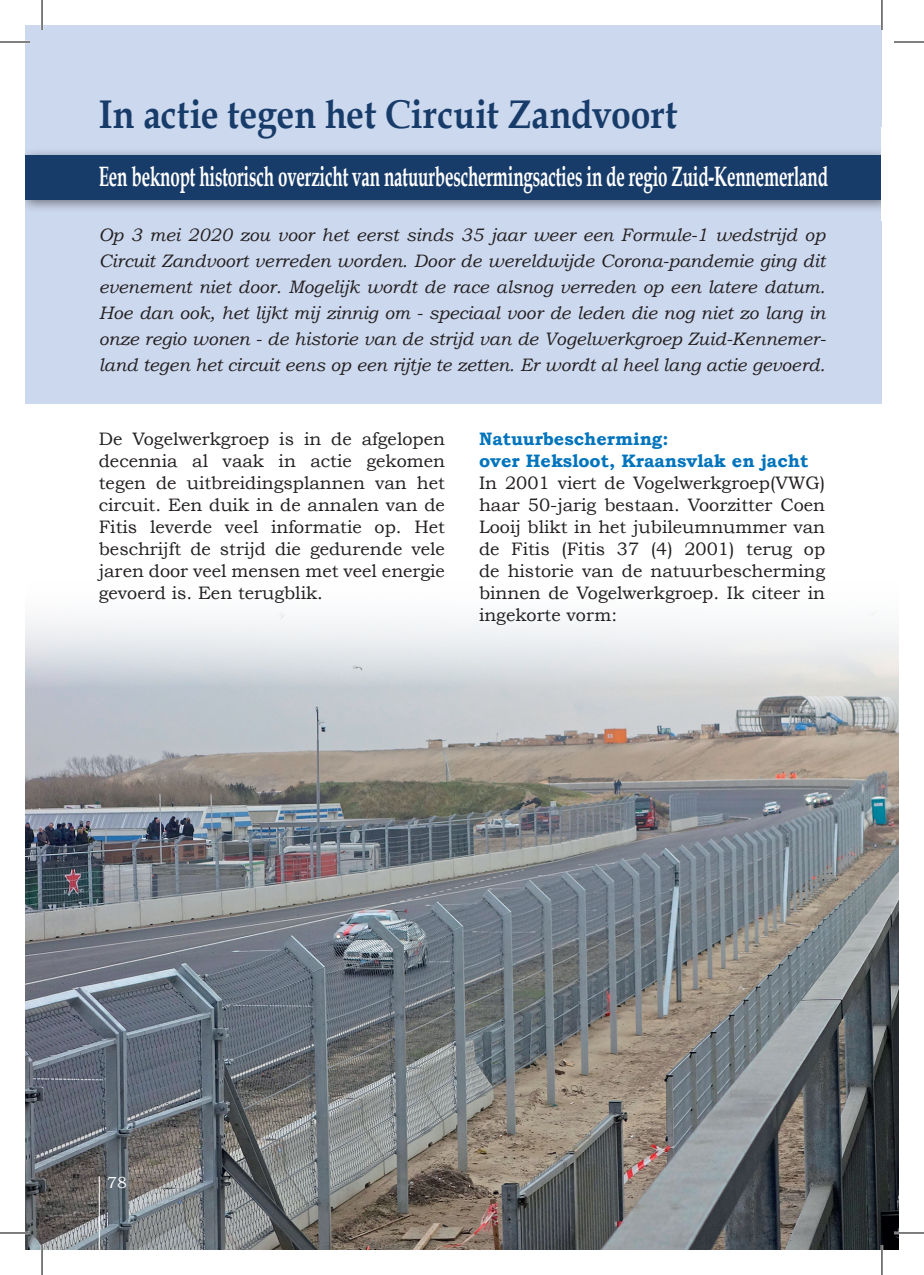
<style>
.page{position:relative;width:924px;height:1275px;background:#fff}
.page>*{position:absolute;margin:0;border:0;box-sizing:border-box;transform-origin:0 0}
.t1{font:700 40px "Book Antiqua";color:#183c6a;scale:.89 1}
.t2{font:700 28px "Book Antiqua";letter-spacing:-.01em;color:#fff;scale:.61 1}
.t3{font:18px/22px "Bookman Old Style";color:#231f20;text-align:justify}
.t4{font:italic 18px/26px "Bookman Old Style";color:#231f20;text-align:justify}
.t5{font:700 18px/22px "Bookman Old Style";color:#0074bc}
.t6{font:16px "Bookman Old Style";color:#fff}
</style>
<div class="page">
<img style="left:25px;top:611px;width:873px;height:639px">
<hr style="left:99px;top:1176px;width:1px;height:74px;background:#fff">
<div style="left:25px;top:25px;width:856px;height:378px;background:#ccd8ee"></div>
<div style="left:25px;top:147px;width:870px;height:66px;background:#231f20;opacity:.55"></div>
<div style="left:25px;top:155px;width:856px;height:45px;background:#183c6a"></div>
<div style="left:881px;top:128px;width:17px;height:93px;background:#fff"></div>
<hr style="left:0;top:41px;width:30px;height:2px;background:#fff">
<hr style="left:0;top:1231px;width:30px;height:3px;background:#fff">
<hr style="left:893px;top:1231px;width:30px;height:3px;background:#fff">
<hr style="left:41px;top:0;width:2px;height:30px;background:#fff">
<hr style="left:41px;top:1245px;width:2px;height:30px;background:#fff">
<hr style="left:880px;top:0;width:2px;height:30px;background:#fff">
<hr style="left:880px;top:1245px;width:2px;height:30px;background:#fff">
<hr style="left:0;top:42px;width:30px;height:1px;background:#000">
<hr style="left:893px;top:42px;width:30px;height:1px;background:#000">
<hr style="left:0;top:1232px;width:30px;height:1px;background:#000">
<hr style="left:893px;top:1232px;width:30px;height:1px;background:#000">
<hr style="left:42px;top:0;width:1px;height:30px;background:#000">
<hr style="left:42px;top:1245px;width:1px;height:30px;background:#000">
<hr style="left:881px;top:0;width:1px;height:30px;background:#000">
<hr style="left:881px;top:1245px;width:1px;height:30px;background:#000">
<h1 class="t1" style="left:99px;top:91px;width:651px">In actie tegen het Circuit Zandvoort</h1>
<h2 class="t2" style="left:99px;top:160px;width:1196px">Een beknopt historisch overzicht van natuurbeschermingsacties in de regio Zuid-Kennemerland</h2>
<p class="t4" style="left:99px;top:222px;width:728px">Op 3 mei 2020 zou voor het eerst sinds 35 jaar weer een Formule-1 wedstrijd op Circuit Zandvoort verreden worden. Door de wereldwijde Corona-pandemie ging dit evenement niet door. Mogelijk wordt de race alsnog verreden op een latere datum.<br>Hoe dan ook, het lijkt mij zinnig om - speciaal voor de leden die nog niet zo lang in onze regio wonen - de historie van de strijd van de Vogelwerkgroep Zuid-Kennemer&shy;land tegen het circuit eens op een rijtje te zetten. Er wordt al heel lang actie gevoerd.</p>
<p class="t3" style="left:99px;top:427px;width:347px">De Vogelwerkgroep is in de afgelopen decennia al vaak in actie gekomen tegen de uitbreidingsplannen van het circuit. Een duik in de annalen van de Fitis leverde veel informatie op. Het beschrijft de strijd die gedurende vele jaren door veel mensen met veel energie gevoerd is. Een terugblik.</p>
<p class="t5" style="left:479px;top:427px;width:331px">Natuurbescherming:<br>over Heksloot, Kraansvlak en jacht</p>
<p class="t3" style="left:479px;top:471px;width:347px">In 2001 viert de Vogelwerkgroep(VWG) haar 50-jarig bestaan. Voorzitter Coen Looij blikt in het jubileumnummer van de Fitis (Fitis 37 (4) 2001) terug op de historie van de natuurbescherming binnen de Vogelwerkgroep. Ik citeer in ingekorte vorm:</p>
<p class="t6" style="left:107px;top:1173px;width:21px">78</p>
</div>
